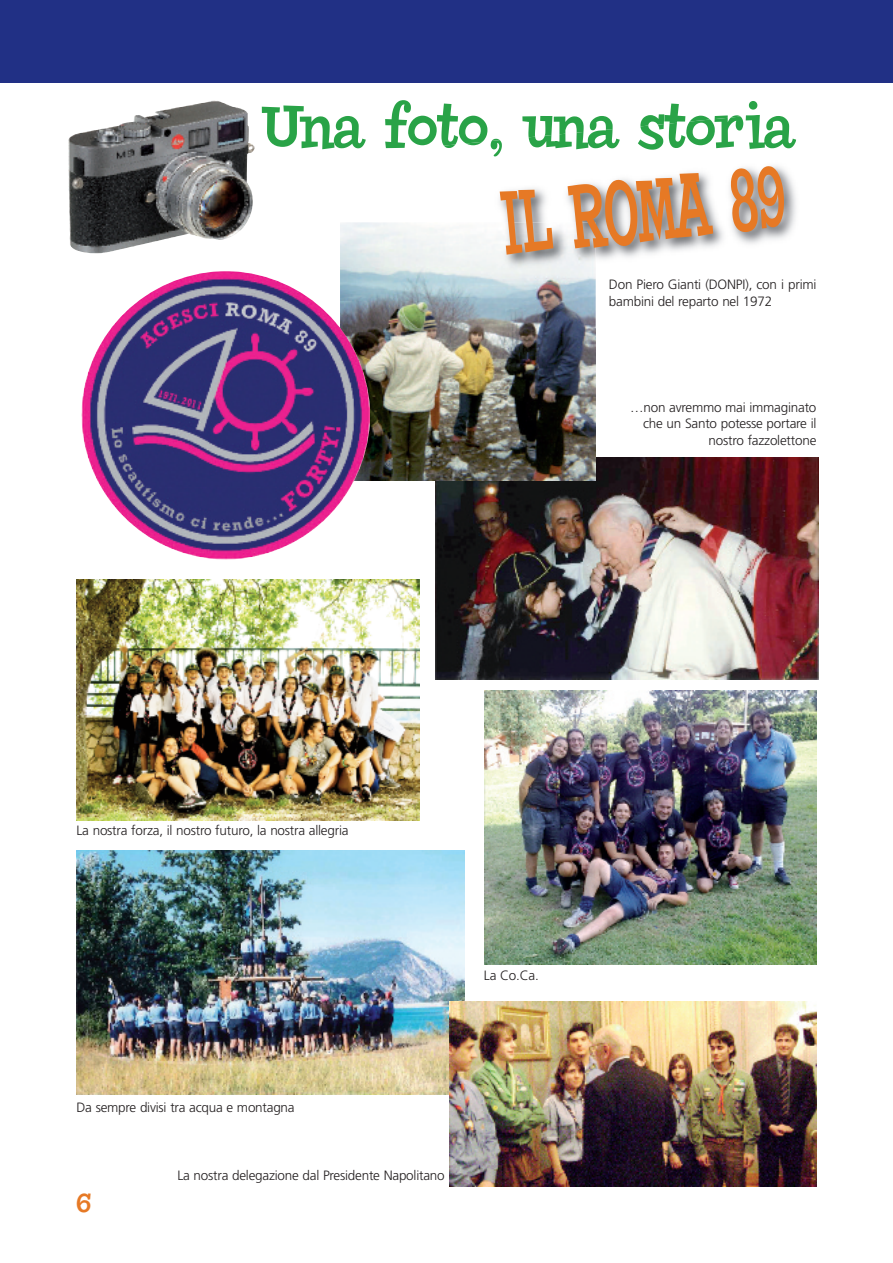
<style>
.page{position:relative;width:893px;height:1263px;background:#fff}
.page>*{position:absolute;margin:0;border:0;box-sizing:border-box;transform-origin:0 0}
.t1{font:90px "Chowderhead";color:#e67925;scale:.6 1}
.t2{font:60px "Chowderhead";color:#29a347}
.t3{font:27px "Chowderhead";color:#e67925}
.t4{font:300 13.5px/16.5px "Frutiger CE";letter-spacing:-.015em;color:#231f20}
</style>
<div class="page">
<img style="left:436px;top:457px;width:382px;height:223px">
<img style="left:358px;top:357px;width:237px;height:123px">
<img style="left:352px;top:115px;width:444px;height:242px">
<img style="left:340px;top:223px;width:255px;height:130px">
<div style="left:0;top:0;width:893px;height:82px;background:#213085"></div>
<img style="left:77px;top:850px;width:388px;height:245px">
<img style="left:77px;top:580px;width:342px;height:241px">
<img style="left:485px;top:691px;width:331px;height:273px">
<img style="left:82px;top:271px;width:288px;height:288px;border-radius:137px">
<img style="left:68px;top:101px;width:186px;height:94px">
<img style="left:450px;top:1001px;width:366px;height:185px">
<h2 class="t2" style="left:262px;top:91px;width:533px">Una foto, una storia</h2>
<h1 class="t1" style="left:496px;top:172px;width:477px;rotate:-6deg">IL ROMA 89</h1>
<p class="t4" style="left:609px;top:277px;width:209px">Don Piero Gianti (DONPI), con i primi bambini del reparto nel 1972</p>
<p class="t4" style="left:630px;top:400px;width:188px;text-align:right">…non avremmo mai immaginato che un Santo potesse portare il nostro fazzolettone</p>
<p class="t4" style="left:77px;top:823px;width:273px">La nostra forza, il nostro futuro, la nostra allegria</p>
<p class="t4" style="left:484px;top:968px;width:56px">La Co.Ca.</p>
<p class="t4" style="left:77px;top:1100px;width:220px">Da sempre divisi tra acqua e montagna</p>
<h3 class="t3" style="left:77px;top:1186px;width:17px">6</h3>
<p class="t4" style="left:177px;top:1168px;width:269px">La nostra delegazione dal Presidente Napolitano</p>
</div>
